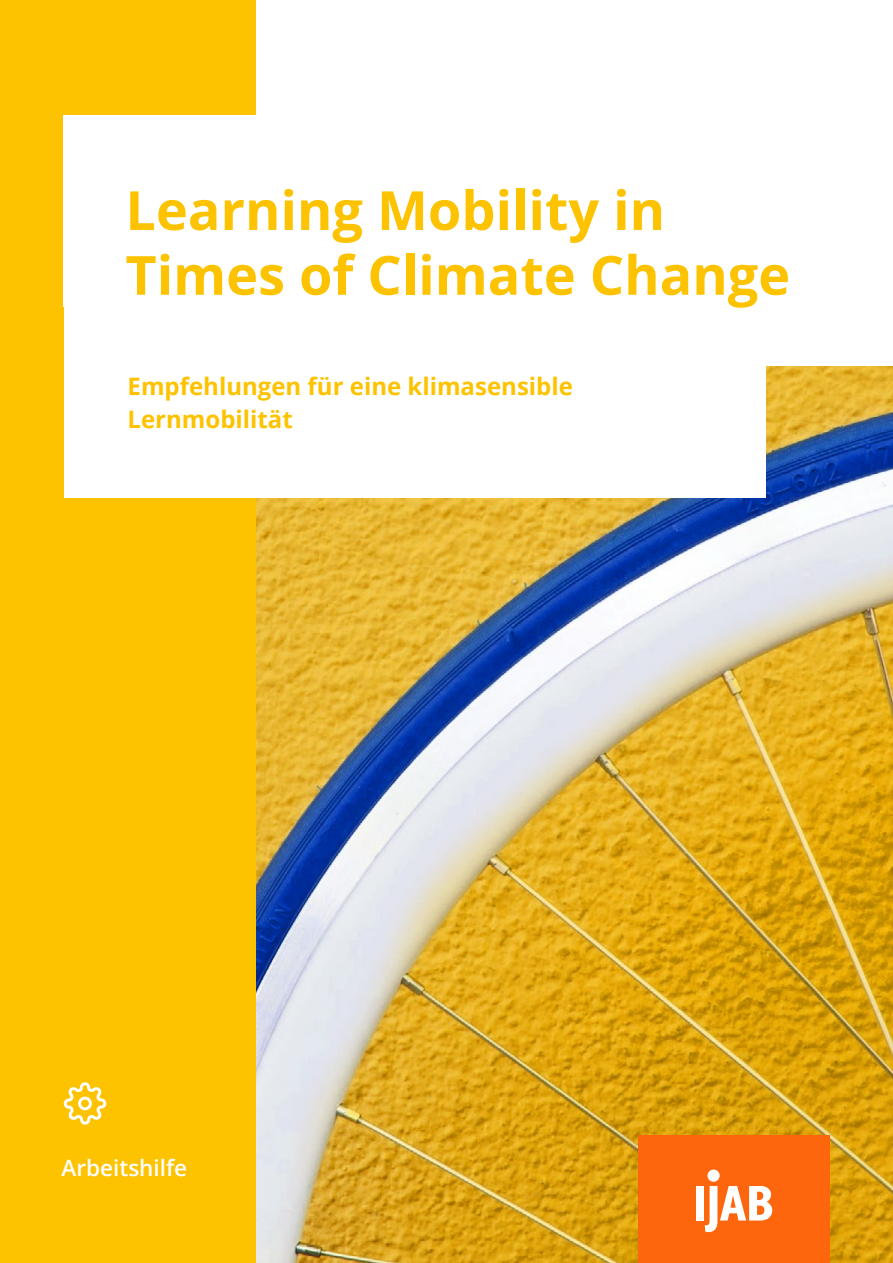
<style>
.page{position:relative;width:893px;height:1263px;background:#fff}
.page>*{position:absolute;margin:0;border:0;box-sizing:border-box;transform-origin:0 0}
.Titel{font:700 54px "Open Sans";color:#fdc300}
.SubTitel{font:700 24px "Open Sans";color:#fdc300}
.Reihentitel{font:600 22.5px "Open Sans";color:#fff}
</style>
<div class="page">
<img style="left:255px;top:366px;width:638px;height:897px">
<div style="left:0;top:0;width:255px;height:1263px;background:#fdc300"></div>
<svg style="left:64px;top:1082px;width:42px;height:42px"></svg>
<div style="left:64px;top:115px;width:765px;height:191px;background:#fff"></div>
<div style="left:64px;top:306px;width:701px;height:191px;background:#fff"></div>
<div style="left:638px;top:1135px;width:191px;height:128px;background:#fe660d"></div>
<div style="left:696px;top:1186px;width:8px;height:34px;background:#fff"></div>
<svg style="left:707px;top:1169px;width:13px;height:13px"></svg>
<svg style="left:705px;top:1186px;width:67px;height:46px"></svg>
<h1 class="Titel" style="left:125px;top:172px;width:541px">Learning Mobility in</h1>
<h1 class="Titel" style="left:125px;top:237px;width:666px">Times of Climate Change</h1>
<h1 class="SubTitel" style="left:128px;top:369px;width:447px">Empfehlungen für eine klimasensible</h1>
<h1 class="SubTitel" style="left:128px;top:402px;width:167px">Lernmobilität</h1>
<p class="Reihentitel" style="left:62px;top:1152px;width:127px">Arbeitshilfe</p>
</div>
